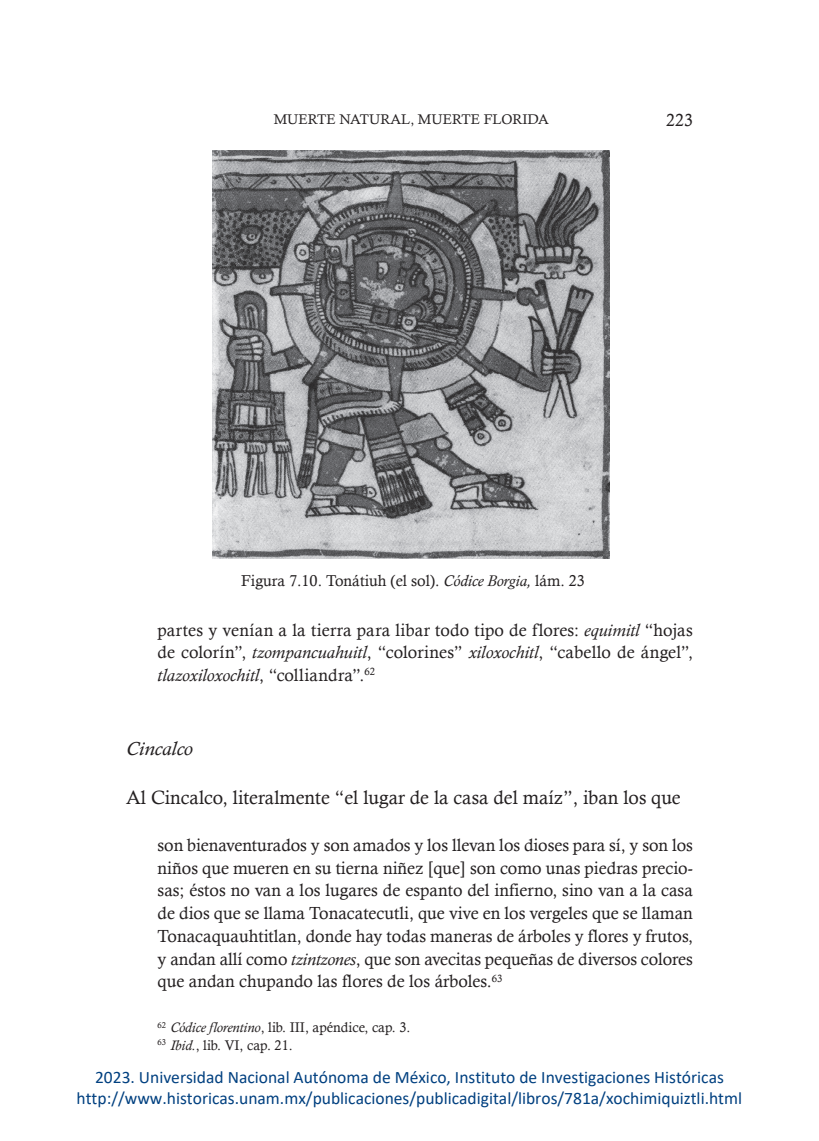
<style>
.page{position:relative;width:819px;height:1141px;background:#fff}
.page>*{position:absolute;margin:0;border:0;box-sizing:border-box;transform-origin:0 0}
.t1{font:19.25px "Calisto";color:#231f20}
.t2{font:italic 19.25px "Calisto";color:#231f20;scale:1.06 1}
.t3{font:17.5px/22.8px "Calisto";color:#231f20;text-align:justify}
.t4{font:17.5px/21px "Calibri";color:#004080;text-align:center}
.t5{font:15.75px "Calisto";color:#231f20}
.t6{font:14px/17.5px "Calisto";color:#231f20}
.s1{font-style:italic}
</style>
<div class="page">
<img style="left:213px;top:150px;width:396px;height:409px">
<p class="t6" style="left:274px;top:110px;width:276px">MUERTE NATURAL, MUERTE FLORIDA</p>
<p class="t3" style="left:666px;top:109px;width:28px">223</p>
<p class="t5" style="left:241px;top:571px;width:345px">Figura 7.10. Tonátiuh (el sol). <span class="s1">Códice Borgia,</span> lám. 23</p>
<p class="t3" style="left:158px;top:618px;width:537px">partes y venían a la tierra para libar todo tipo de flores: <span class="s1">equimitl</span> “hojas de colorín”, <span class="s1">tzompancuahuitl</span>, “colorines” <span class="s1">xiloxochitl</span>, “cabello de ángel”, <span class="s1">tlazoxiloxochitl</span>, “colliandra”.<sup>62</sup></p>
<p class="t2" style="left:126px;top:737px;width:64px">Cincalco</p>
<p class="t1" style="left:126px;top:786px;width:556px">Al Cincalco, literalmente “el lugar de la casa del maíz”, iban los que</p>
<p class="t3" style="left:158px;top:833px;width:537px">son bienaventurados y son amados y los llevan los dioses para sí, y son los niños que mueren en su tierna niñez [que] son como unas piedras precio&shy;sas; éstos no van a los lugares de espanto del infierno, sino van a la casa de dios que se llama Tonacatecutli, que vive en los vergeles que se llaman Tonacaquauhtitlan, donde hay todas maneras de árboles y flores y frutos, y andan allí como <span class="s1">tzintzones</span>, que son avecitas pequeñas de diversos colores que andan chupando las flores de los árboles.<sup>63</sup></p>
<p class="t6" style="left:158px;top:1019px;width:254px"><sup>62</sup> <span class="s1">Códice florentino</span>, lib. III, apéndice, cap. 3.<br><sup>63</sup> <span class="s1">Ibid.</span>, lib. VI, cap. 21.</p>
<p class="t4" style="left:77px;top:1066px;width:667px">2023. Universidad Nacional Autónoma de México, Instituto de Investigaciones Históricas http://www.historicas.unam.mx/publicaciones/publicadigital/libros/781a/xochimiquiztli.html</p>
</div>
